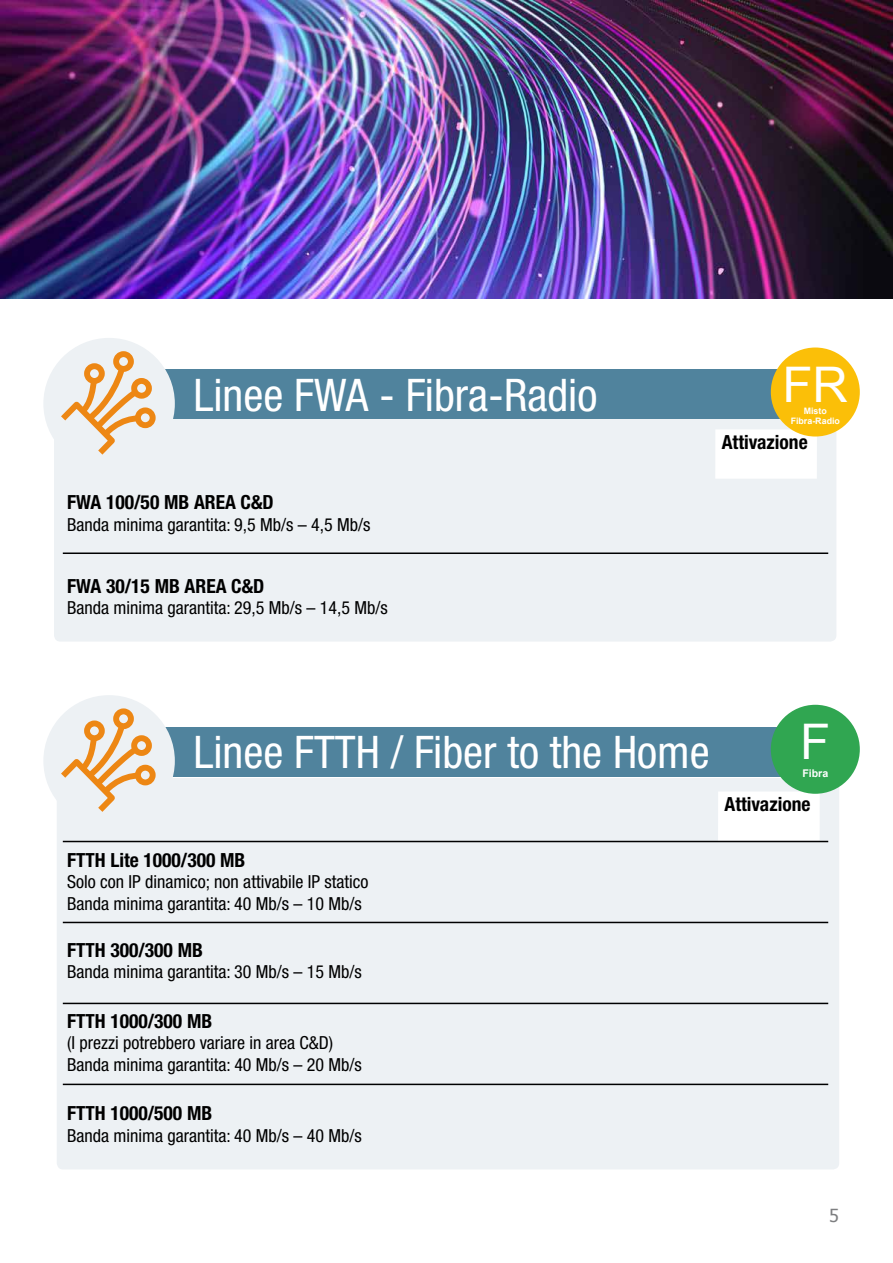
<style>
.page{position:relative;width:893px;height:1263px;background:#fff}
.page>*{position:absolute;margin:0;border:0;box-sizing:border-box;transform-origin:0 0}
.t1{font:49.05px "Arial";color:#fff}
.t2{font:condensed 45px "Helvetica Neue";color:#fff}
.t3{font:700 condensed 19.5px "Helvetica Neue";color:#000}
.t4{font:condensed 18px/21.6px "Helvetica Neue";color:#000}
.t5{font:18px "Tahoma";color:#7e7f81}
.t6{font:700 10.65px "Arial";color:#fff}
.t7{font:700 8.85px/9.6px "Arial";color:#fff;text-align:center}
</style>
<div class="page">
<div style="left:54px;top:727px;width:785px;height:49px;background:#50839d"></div>
<div style="left:57px;top:778px;width:782px;height:391px;background:#edf1f4;border-radius:6px"></div>
<div style="left:718px;top:791px;width:102px;height:50px;background:#fff"></div>
<hr style="left:63px;top:922px;width:765px;height:1px;background:#000">
<hr style="left:63px;top:1003px;width:765px;height:1px;background:#000">
<hr style="left:63px;top:1084px;width:765px;height:1px;background:#000">
<hr style="left:63px;top:841px;width:765px;height:1px;background:#000">
<div style="left:43px;top:695px;width:132px;height:132px;background:#edf1f4;border-radius:50%"></div>
<div style="left:771px;top:705px;width:89px;height:89px;background:#30a651;border-radius:50%"></div>
<svg style="left:55px;top:711px;width:95px;height:101px"></svg>
<div style="left:116px;top:711px;width:15px;height:15px;background:#edf1f4;border-radius:50%"></div>
<div style="left:113px;top:708px;width:21px;height:21px;border:6px solid #ed8714;border-radius:50%"></div>
<div style="left:134px;top:738px;width:15px;height:15px;background:#edf1f4;border-radius:50%"></div>
<div style="left:131px;top:735px;width:21px;height:21px;border:6px solid #ed8714;border-radius:50%"></div>
<div style="left:138px;top:768px;width:15px;height:14px;background:#edf1f4;border-radius:50%"></div>
<div style="left:135px;top:765px;width:21px;height:20px;border:6px solid #ed8714;border-radius:50%"></div>
<div style="left:87px;top:723px;width:15px;height:15px;background:#edf1f4;border-radius:50%"></div>
<div style="left:84px;top:720px;width:21px;height:21px;border:6px solid #ed8714;border-radius:50%"></div>
<img style="left:0;top:0;width:893px;height:299px">
<div style="left:54px;top:416px;width:782px;height:226px;background:#edf1f4;border-radius:6px"></div>
<div style="left:715px;top:429px;width:102px;height:50px;background:#fff"></div>
<hr style="left:63px;top:552px;width:765px;height:2px;background:#000">
<div style="left:54px;top:370px;width:785px;height:49px;background:#50839d"></div>
<div style="left:43px;top:338px;width:132px;height:131px;background:#edf1f4;border-radius:50%"></div>
<svg style="left:58px;top:354px;width:92px;height:101px"></svg>
<div style="left:116px;top:354px;width:15px;height:15px;background:#edf1f4;border-radius:50%"></div>
<div style="left:113px;top:351px;width:21px;height:21px;border:6px solid #ed8714;border-radius:50%"></div>
<div style="left:134px;top:381px;width:15px;height:15px;background:#edf1f4;border-radius:50%"></div>
<div style="left:131px;top:378px;width:21px;height:21px;border:6px solid #ed8714;border-radius:50%"></div>
<div style="left:138px;top:410px;width:15px;height:15px;background:#edf1f4;border-radius:50%"></div>
<div style="left:135px;top:407px;width:21px;height:21px;border:6px solid #ed8714;border-radius:50%"></div>
<div style="left:87px;top:366px;width:15px;height:15px;background:#edf1f4;border-radius:50%"></div>
<div style="left:84px;top:363px;width:21px;height:21px;border:6px solid #ed8714;border-radius:50%"></div>
<div style="left:771px;top:347px;width:89px;height:89px;background:#fbbf08;border-radius:50%"></div>
<h2 class="t2" style="left:193px;top:369px;width:406px">Linee FWA - Fibra-Radio</h2>
<p class="t3" style="left:67px;top:490px;width:208px">FWA 100/50 MB AREA C&amp;D</p>
<p class="t4" style="left:67px;top:513px;width:305px">Banda minima garantita: 9,5 Mb/s – 4,5 Mb/s</p>
<p class="t3" style="left:67px;top:574px;width:199px">FWA 30/15 MB AREA C&amp;D</p>
<p class="t4" style="left:67px;top:597px;width:322px">Banda minima garantita: 29,5 Mb/s – 14,5 Mb/s</p>
<h1 class="t1" style="left:783px;top:353px;width:67px">FR</h1>
<p class="t7" style="left:791px;top:406px;width:51px">Misto<br>Fibra-Radio</p>
<p class="t3" style="left:722px;top:430px;width:87px">Attivazione</p>
<h2 class="t2" style="left:193px;top:726px;width:518px">Linee FTTH / Fiber to the Home</h2>
<p class="t3" style="left:67px;top:848px;width:180px">FTTH Lite 1000/300 MB</p>
<p class="t4" style="left:67px;top:871px;width:303px">Solo con IP dinamico; non attivabile IP statico<br>Banda minima garantita: 40 Mb/s – 10 Mb/s</p>
<p class="t3" style="left:67px;top:938px;width:137px">FTTH 300/300 MB</p>
<p class="t4" style="left:67px;top:961px;width:296px">Banda minima garantita: 30 Mb/s – 15 Mb/s</p>
<p class="t3" style="left:67px;top:1009px;width:147px">FTTH 1000/300 MB</p>
<p class="t4" style="left:67px;top:1032px;width:296px">(I prezzi potrebbero variare in area C&amp;D)<br>Banda minima garantita: 40 Mb/s – 20 Mb/s</p>
<p class="t3" style="left:67px;top:1101px;width:147px">FTTH 1000/500 MB</p>
<p class="t4" style="left:67px;top:1124px;width:296px">Banda minima garantita: 40 Mb/s – 40 Mb/s</p>
<h1 class="t1" style="left:800px;top:710px;width:31px">F</h1>
<p class="t6" style="left:802px;top:766px;width:27px">Fibra</p>
<p class="t3" style="left:725px;top:792px;width:87px">Attivazione</p>
<p class="t5" style="left:829px;top:1204px;width:11px">5</p>
</div>
